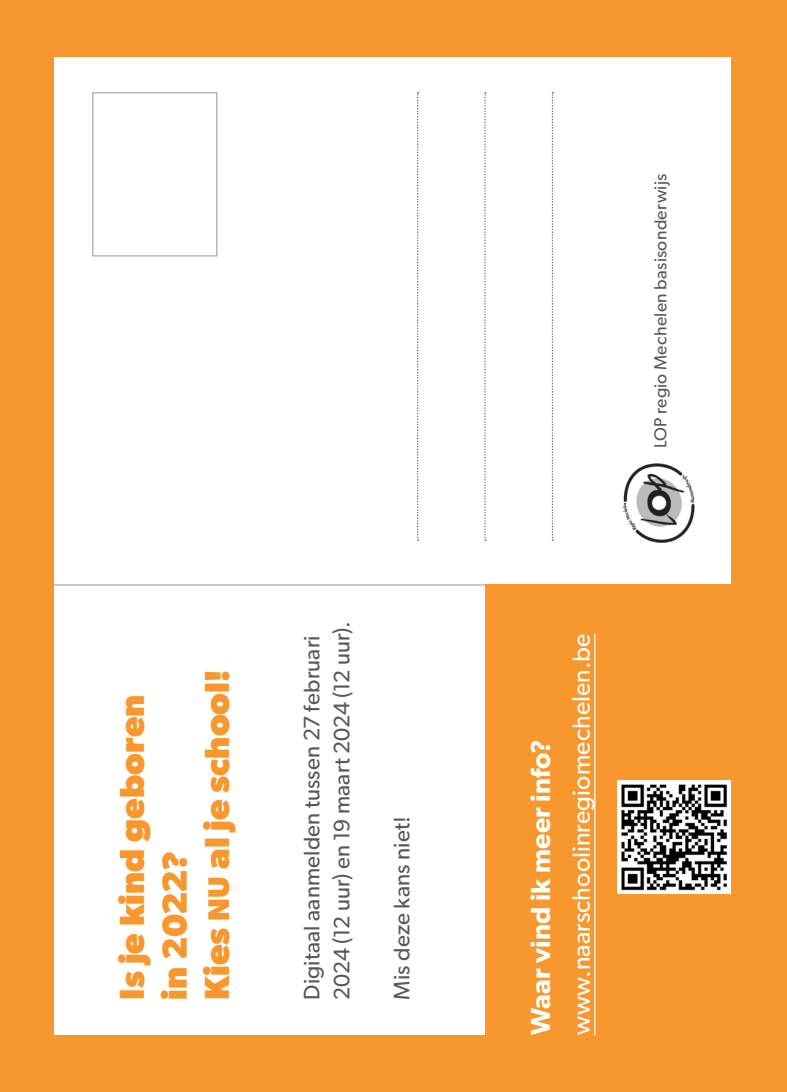
<style>
.page{position:relative;width:787px;height:1092px;background:#fff}
.page>*{position:absolute;margin:0;border:0;box-sizing:border-box;transform-origin:0 0}
.Body{font:700 35px/42.5px "Gibson";color:#f7972d}
.Body-2{font:600 27.5px "Gibson";letter-spacing:.005em;color:#fff}
.Body-3{font:25px "Gibson";letter-spacing:.005em;color:#fff}
.Body-4{font:22.5px/30px "Gibson";letter-spacing:.01em;color:#57585a}
.Body-5{font:17.5px "Gibson";letter-spacing:.02em;color:#57585a}
.s1{font-size:30px}
</style>
<div class="page">
<div style="left:0;top:0;width:787px;height:1091px;background:#f7972d"></div>
<div style="left:54px;top:57px;width:676px;height:978px;background:#fff"></div>
<div style="left:92px;top:92px;width:125px;height:164px;border:1px solid #a8a9ad"></div>
<svg style="left:417px;top:92px;width:1px;height:448px"></svg>
<svg style="left:484px;top:92px;width:2px;height:448px"></svg>
<svg style="left:552px;top:92px;width:1px;height:448px"></svg>
<hr style="left:54px;top:584px;width:563px;height:1px;background:#a8a9ad">
<img style="left:622px;top:463px;width:73px;height:80px">
<div style="left:485px;top:584px;width:302px;height:507px;background:#f7972d"></div>
<hr style="left:594px;top:633px;width:1px;height:402px;background:#fff">
<img style="left:617px;top:780px;width:113px;height:113px">
<p class="Body" style="left:110px;top:999px;width:307px;rotate:-90deg">Is je kind geboren in 2022?</p>
<p class="Body" style="left:195px;top:999px;width:331px;rotate:-90deg">Kies <span class="s1">NU</span> al je school!</p>
<p class="Body-4" style="left:296px;top:999px;width:380px;rotate:-90deg">Digitaal aanmelden tussen 27 februari<br>2024 (12 uur) en 19 maart 2024 (12 uur).</p>
<p class="Body-4" style="left:386px;top:999px;width:185px;rotate:-90deg">Mis deze kans niet!</p>
<p class="Body-5" style="left:650px;top:448px;width:276px;rotate:-90deg">LOP regio Mechelen basisonderwijs</p>
<p class="Body-2" style="left:524px;top:1035px;width:298px;rotate:-90deg">Waar vind ik meer info?</p>
<p class="Body-3" style="left:566px;top:1035px;width:403px;rotate:-90deg">www.naarschoolinregiomechelen.be</p>
</div>
